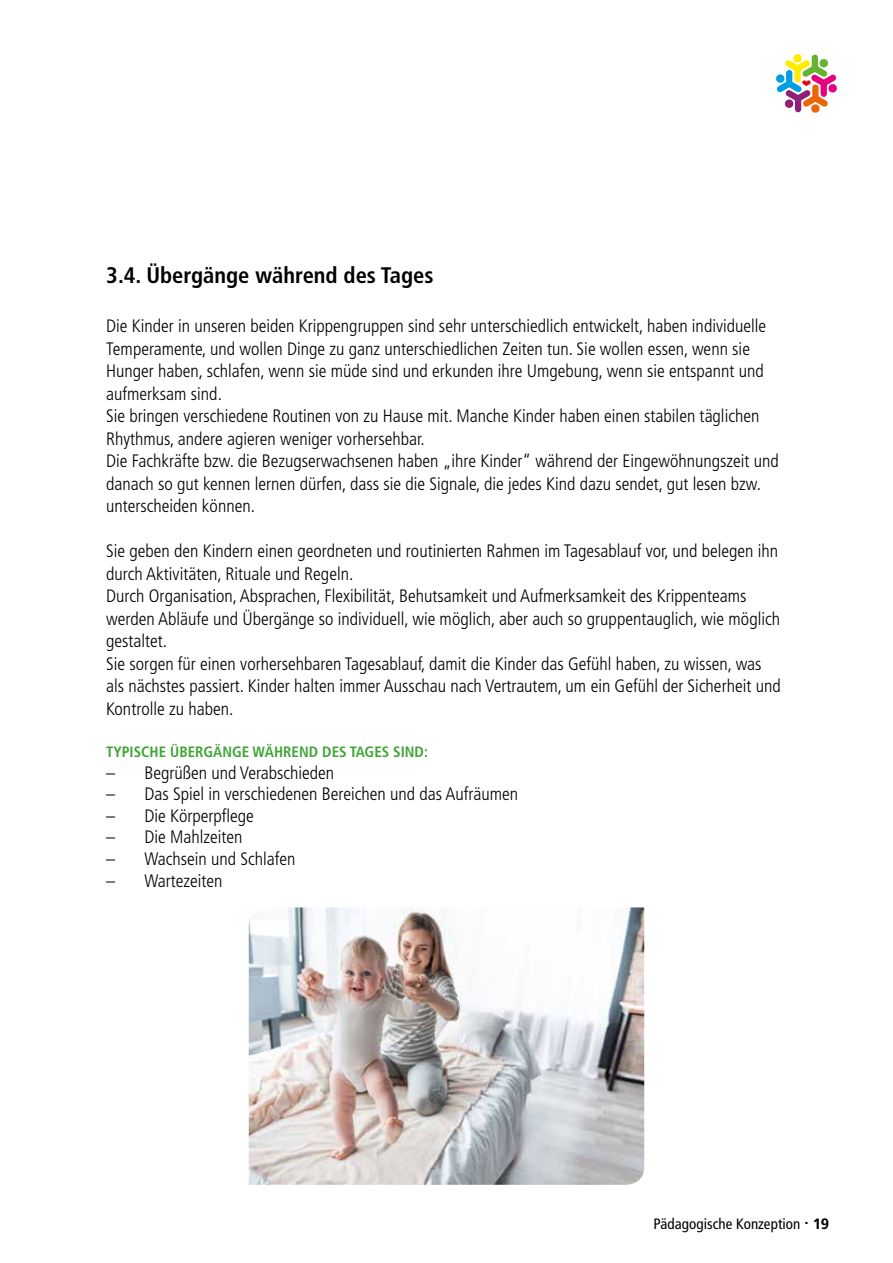
<style>
.page{position:relative;width:893px;height:1263px;background:#fff}
.page>*{position:absolute;margin:0;border:0;box-sizing:border-box;transform-origin:0 0}
.t1{font:700 condensed 22.5px "Frutiger";color:#000}
.t2{font:300 condensed 18px/22.5px "Frutiger";color:#000}
.t3{font:700 condensed 15px "Frutiger";color:#3fa535}
.t4{font:condensed 15px "Frutiger";letter-spacing:.005em;color:#000}
.s1{font-weight:700;font-stretch:normal}
</style>
<div class="page">
<img style="left:249px;top:907px;width:395px;height:278px">
<svg style="left:776px;top:54px;width:61px;height:59px"></svg>
<p class="t1" style="left:106px;top:261px;width:329px">3.4. Übergänge während des Tages</p>
<p class="t2" style="left:106px;top:315px;width:674px">Die Kinder in unseren beiden Krippengruppen sind sehr unterschiedlich entwickelt, haben individuelle Temperamente, und wollen Dinge zu ganz unterschiedlichen Zeiten tun. Sie wollen essen, wenn sie Hunger haben, schlafen, wenn sie müde sind und erkunden ihre Umgebung, wenn sie entspannt und aufmerksam sind.<br>Sie bringen verschiedene Routinen von zu Hause mit. Manche Kinder haben einen stabilen täglichen Rhythmus, andere agieren weniger vorhersehbar.<br>Die Fachkräfte bzw. die Bezugserwachsenen haben „ihre Kinder“ während der Eingewöhnungszeit und danach so gut kennen lernen dürfen, dass sie die Signale, die jedes Kind dazu sendet, gut lesen bzw. unterscheiden können.</p>
<p class="t2" style="left:106px;top:540px;width:676px">Sie geben den Kindern einen geordneten und routinierten Rahmen im Tagesablauf vor, und belegen ihn durch Aktivitäten, Rituale und Regeln.<br>Durch Organisation, Absprachen, Flexibilität, Behutsamkeit und Aufmerksamkeit des Krippenteams werden Abläufe und Übergänge so individuell, wie möglich, aber auch so gruppentauglich, wie möglich gestaltet.<br>Sie sorgen für einen vorhersehbaren Tagesablauf, damit die Kinder das Gefühl haben, zu wissen, was als nächstes passiert. Kinder halten immer Ausschau nach Vertrautem, um ein Gefühl der Sicherheit und Kontrolle zu haben.</p>
<p class="t3" style="left:106px;top:743px;width:323px">TYPISCHE ÜBERGÄNGE WÄHREND DES TAGES SIND:</p>
<p class="t2" style="left:106px;top:761px;width:229px">– Begrüßen und Verabschieden</p>
<p class="t2" style="left:106px;top:783px;width:413px">– Das Spiel in verschiedenen Bereichen und das Aufräumen</p>
<p class="t2" style="left:106px;top:805px;width:149px">– Die Körperpflege</p>
<p class="t2" style="left:106px;top:826px;width:138px">– Die Mahlzeiten</p>
<p class="t2" style="left:106px;top:848px;width:191px">– Wachsein und Schlafen</p>
<p class="t2" style="left:106px;top:869px;width:118px">– Wartezeiten</p>
<p class="t4" style="left:653px;top:1215px;width:177px">Pädagogische Konzeption <sup>.</sup> <span class="s1">19</span></p>
</div>
